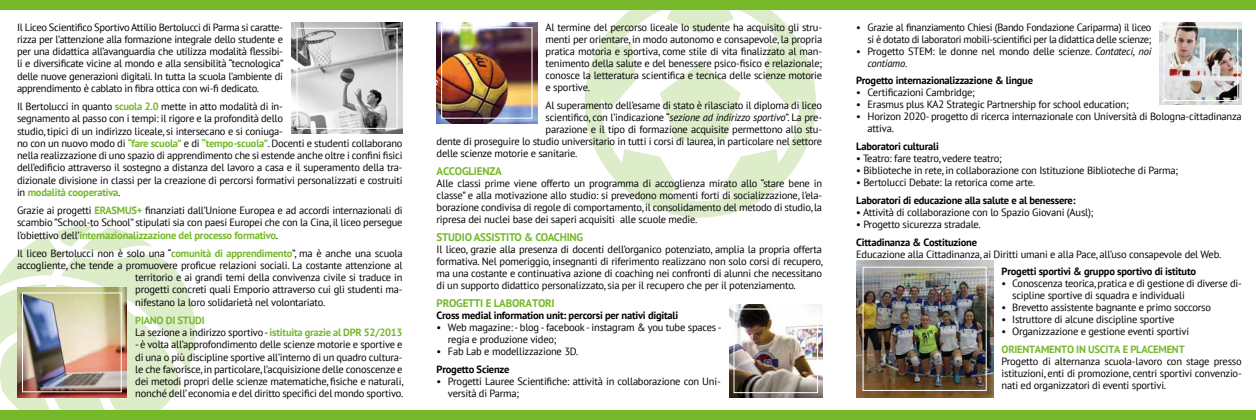
<style>
.page{position:relative;width:1256px;height:420px;background:#fff}
.page>*{position:absolute;margin:0;border:0;box-sizing:border-box;transform-origin:0 0}
.t1{font:700 11px "PT Sans";letter-spacing:-.02em;color:#76b82a}
.t2{font:10.5px/12.3px "PT Sans";letter-spacing:-.02em;color:#000;text-align:justify}
.t3{font:700 10.5px "PT Sans";letter-spacing:-.02em;color:#000}
.t4{font:700 10.5px/12.3px "PT Sans";letter-spacing:-.02em;color:#76b82a}
.s1{font-weight:700;color:#76b82a}
.s2{font-weight:400;color:#000}
.s3{font-style:italic}
</style>
<div class="page">
<svg style="left:0;top:225px;width:195px;height:186px"></svg>
<svg style="left:585px;top:9px;width:231px;height:208px"></svg>
<div style="left:0;top:0;width:1256px;height:9px;background:#76b82a"></div>
<div style="left:0;top:411px;width:1256px;height:9px;background:#76b82a"></div>
<img style="left:291px;top:23px;width:112px;height:111px">
<div style="left:297px;top:28px;width:100px;height:101px;border:1px solid #fff"></div>
<img style="left:437px;top:23px;width:100px;height:100px">
<div style="left:441px;top:27px;width:91px;height:92px;border:1px solid #fff"></div>
<img style="left:856px;top:260px;width:137px;height:137px">
<div style="left:862px;top:266px;width:125px;height:125px;border:1px solid #fff"></div>
<img style="left:17px;top:287px;width:110px;height:110px">
<div style="left:22px;top:292px;width:100px;height:100px;border:1px solid #fff"></div>
<img style="left:729px;top:304px;width:93px;height:93px">
<div style="left:733px;top:308px;width:85px;height:85px;border:1px solid #fff"></div>
<img style="left:1160px;top:23px;width:82px;height:82px">
<div style="left:1163px;top:26px;width:75px;height:75px;border:1px solid #fff"></div>
<p class="t2" style="left:17px;top:20px;width:268px">Il Liceo Scientifico Sportivo Attilio Bertolucci di Parma si caratte&shy;rizza per l’attenzione alla formazione integrale dello studente e per una didattica all’avanguardia che utilizza modalità flessibi&shy;li e diversificate vicine al mondo e alla sensibilità “tecnologica” delle nuove generazioni digitali. In tutta la scuola l’ambiente di apprendimento è cablato in fibra ottica con wi-fi dedicato.</p>
<p class="t2" style="left:17px;top:100px;width:387px;text-align:left">Il Bertolucci in quanto <span class="s1">scuola 2.0</span> mette in atto modalità di in-<br>segnamento al passo con i tempi: il rigore e la profondità dello<br>studio, tipici di un indirizzo liceale, si intersecano e si coniuga-<br>no con un nuovo modo di <span class="s1">“fare scuola”</span> e di <span class="s1">“tempo-scuola”</span>. Docenti e studenti collaborano nella realizzazione di uno spazio di apprendimento che si estende anche oltre i confini fisici dell’edificio attraverso il sostegno a distanza del lavoro a casa e il superamento della tra&shy;dizionale divisione in classi per la creazione di percorsi formativi personalizzati e costruiti in <span class="s1">modalità cooperativa</span>.</p>
<p class="t2" style="left:17px;top:204px;width:387px">Grazie ai progetti <span class="s1">ERASMUS+</span> finanziati dall’Unione Europea e ad accordi internazionali di scambio ”School-to School” stipulati sia con paesi Europei che con la Cina, il liceo persegue l’obiettivo dell’<span class="s1">internazionalizzazione del processo formativo</span>.</p>
<p class="t2" style="left:17px;top:246px;width:387px">Il liceo Bertolucci non è solo una “<span class="s1">comunità di apprendimento</span>”, ma è anche una scuola</p>
<p class="t2" style="left:17px;top:258px;width:387px">accogliente, che tende a promuovere proficue relazioni sociali. La costante attenzione al</p>
<p class="t2" style="left:135px;top:271px;width:269px">territorio e ai grandi temi della convivenza civile si traduce in</p>
<p class="t2" style="left:135px;top:283px;width:269px">progetti concreti quali Emporio attraverso cui gli studenti ma-</p>
<p class="t2" style="left:135px;top:295px;width:192px">nifestano la loro solidarietà nel volontariato.</p>
<p class="t4" style="left:135px;top:313px;width:269px">PIANO DI STUDI<br><span class="s2">La sezione a indirizzo sportivo -</span> istituita grazie al DPR 52/2013</p>
<p class="t2" style="left:135px;top:338px;width:270px">- è volta all’approfondimento delle scienze motorie e sportive e di una o più discipline sportive all’interno di un quadro cultura&shy;le che favorisce, in particolare, l’acquisizione delle conoscenze e dei metodi propri delle scienze matematiche, fisiche e naturali, nonché dell’ economia e del diritto specifici del mondo sportivo.</p>
<p class="t2" style="left:545px;top:21px;width:278px">Al termine del percorso liceale lo studente ha acquisito gli stru&shy;menti per orientare, in modo autonomo e consapevole, la propria pratica motoria e sportiva, come stile di vita finalizzato al man&shy;tenimento della salute e del benessere psico-fisico e relazionale; conosce la letteratura scientifica e tecnica delle scienze motorie e sportive.</p>
<p class="t2" style="left:545px;top:99px;width:278px">Al superamento dell’esame di stato è rilasciato il diploma di liceo</p>
<p class="t2" style="left:545px;top:111px;width:278px">scientifico, con l’indicazione “<span class="s3">sezione ad indirizzo sportivo</span>”. La pre-</p>
<p class="t2" style="left:545px;top:123px;width:278px">parazione e il tipo di formazione acquisite permettono allo stu-</p>
<p class="t2" style="left:437px;top:135px;width:387px">dente di proseguire lo studio universitario in tutti i corsi di laurea, in particolare nel settore</p>
<p class="t2" style="left:437px;top:147px;width:142px">delle scienze motorie e sanitarie.</p>
<p class="t1" style="left:437px;top:163px;width:67px">ACCOGLIENZA</p>
<p class="t2" style="left:437px;top:177px;width:387px">Alle classi prime viene offerto un programma di accoglienza mirato allo “stare bene in classe” e alla motivazione allo studio: si prevedono momenti forti di socializzazione, l’ela&shy;borazione condivisa di regole di comportamento, il consolidamento del metodo di studio, la ripresa dei nuclei base dei saperi acquisiti alle scuole medie.</p>
<p class="t1" style="left:437px;top:229px;width:148px">STUDIO ASSISTITO &amp; COACHING</p>
<p class="t2" style="left:437px;top:243px;width:388px">Il liceo, grazie alla presenza di docenti dell’organico potenziato, amplia la propria offerta formativa. Nel pomeriggio, insegnanti di riferimento realizzano non solo corsi di recupero, ma una costante e continuativa azione di coaching nei confronti di alunni che necessitano di un supporto didattico personalizzato, sia per il recupero che per il potenziamento.</p>
<p class="t1" style="left:437px;top:296px;width:120px">PROGETTI E LABORATORI</p>
<p class="t3" style="left:437px;top:308px;width:243px">Cross medial information unit: percorsi per nativi digitali</p>
<p class="t2" style="left:448px;top:321px;width:275px;text-indent:-11px">• Web magazine: - blog - facebook - instagram &amp; you tube spaces - regia e produzione video;</p>
<p class="t2" style="left:437px;top:345px;width:143px">• Fab Lab e modellizzazione 3D.</p>
<p class="t3" style="left:437px;top:362px;width:74px">Progetto Scienze</p>
<p class="t2" style="left:448px;top:375px;width:274px;text-indent:-11px">• Progetti Lauree Scientifiche: attività in collaborazione con Uni&shy;versità di Parma;</p>
<p class="t2" style="left:856px;top:21px;width:297px;line-height:12px;text-align:right">• Grazie al finanziamento Chiesi (Bando Fondazione Cariparma) il liceo si è dotato di laboratori mobili-scientifici per la didattica delle scienze;</p>
<p class="t2" style="left:867px;top:45px;width:285px;line-height:12px;text-indent:-11px">• Progetto STEM: le donne nel mondo delle scienze. <span class="s3">Contateci, noi contiamo</span>.</p>
<p class="t3" style="left:856px;top:74px;width:178px">Progetto internazionalizzazione &amp; lingue</p>
<p class="t2" style="left:856px;top:86px;width:120px">• Certificazioni Cambridge;</p>
<p class="t2" style="left:856px;top:98px;width:274px">• Erasmus plus KA2 Strategic Partnership for school education;</p>
<p class="t2" style="left:867px;top:110px;width:376px;line-height:12px;text-indent:-11px">• Horizon 2020- progetto di ricerca internazionale con Università di Bologna-cittadinanza attiva.</p>
<p class="t3" style="left:856px;top:139px;width:84px">Laboratori culturali</p>
<p class="t2" style="left:856px;top:152px;width:147px">• Teatro: fare teatro, vedere teatro;</p>
<p class="t2" style="left:856px;top:164px;width:323px">• Biblioteche in rete, in collaborazione con Istituzione Biblioteche di Parma;</p>
<p class="t2" style="left:856px;top:176px;width:180px">• Bertolucci Debate: la retorica come arte.</p>
<p class="t3" style="left:856px;top:193px;width:221px">Laboratori di educazione alla salute e al benessere:</p>
<p class="t2" style="left:856px;top:205px;width:239px">• Attività di collaborazione con lo Spazio Giovani (Ausl);</p>
<p class="t2" style="left:856px;top:217px;width:126px">• Progetto sicurezza stradale.</p>
<p class="t3" style="left:856px;top:235px;width:122px">Cittadinanza &amp; Costituzione</p>
<p class="t2" style="left:856px;top:247px;width:366px">Educazione alla Cittadinanza, ai Diritti umani e alla Pace, all’uso consapevole del Web.</p>
<p class="t3" style="left:1001px;top:264px;width:196px">Progetti sportivi &amp; gruppo sportivo di istituto</p>
<p class="t2" style="left:1012px;top:277px;width:231px;line-height:12px;text-indent:-11px">• Conoscenza teorica, pratica e di gestione di diverse di&shy;scipline sportive di squadra e individuali</p>
<p class="t2" style="left:1001px;top:301px;width:211px">• Brevetto assistente bagnante e primo soccorso</p>
<p class="t2" style="left:1001px;top:313px;width:174px">• Istruttore di alcune discipline sportive</p>
<p class="t2" style="left:1001px;top:325px;width:189px">• Organizzazione e gestione eventi sportivi</p>
<p class="t4" style="left:1001px;top:343px;width:185px">ORIENTAMENTO IN USCITA E PLACEMENT</p>
<p class="t2" style="left:1001px;top:355px;width:242px;line-height:12px">Progetto di alternanza scuola-lavoro con stage presso istituzioni, enti di promozione, centri sportivi convenzio&shy;nati ed organizzatori di eventi sportivi.</p>
</div>
